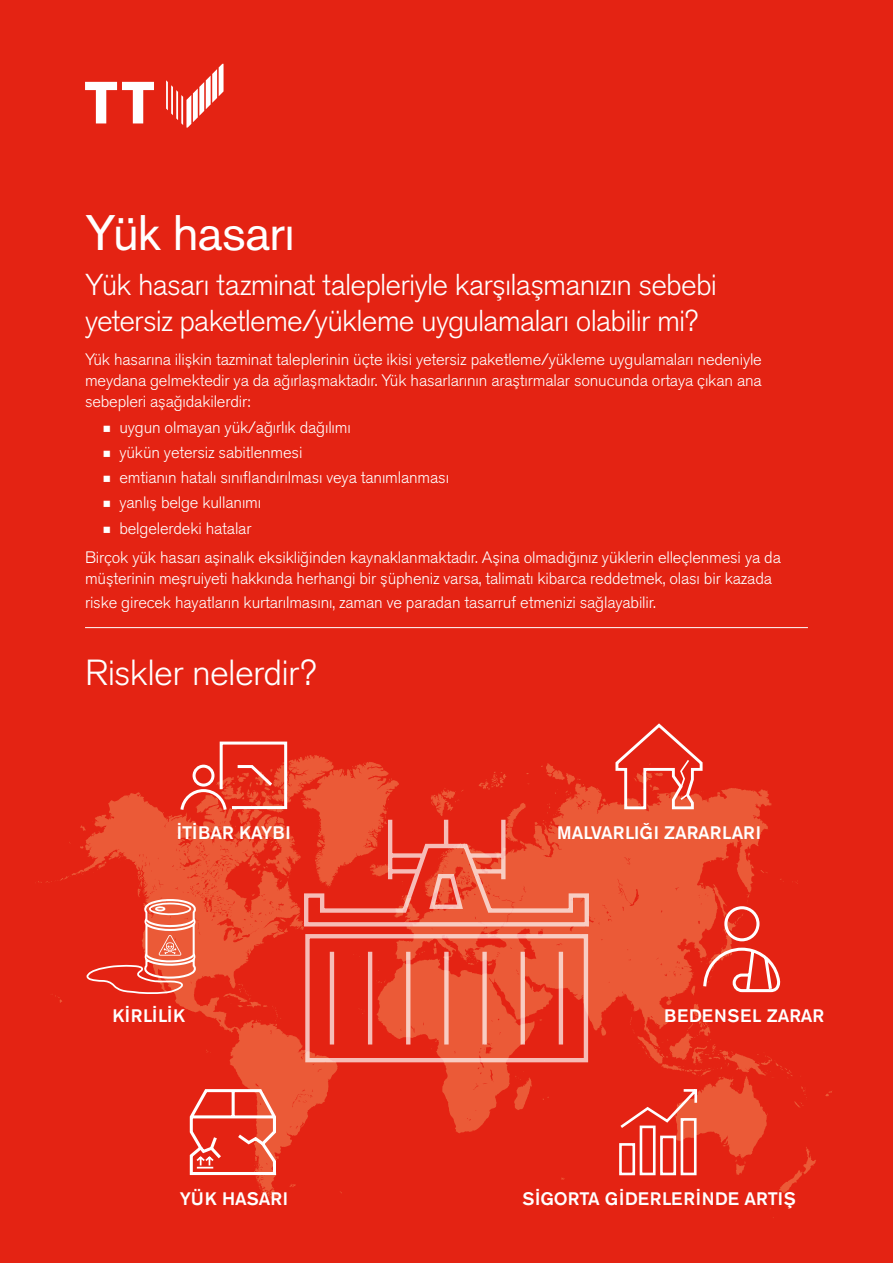
<style>
.page{position:relative;width:893px;height:1263px;background:#e42313}
.page>*{position:absolute;margin:0;border:0;box-sizing:border-box;transform-origin:0 0}
.t1{font:49.5px "Akzidenz Grotesk Pro";letter-spacing:-.015em;color:#fff}
.t2{font:300 36px "Akzidenz Grotesk Pro";letter-spacing:-.02em;color:#fff}
.t3{font:300 30px/36px "Akzidenz Grotesk Pro";letter-spacing:-.025em;color:#fff}
.t4{font:500 18px "Akzidenz Grotesk Pro";color:#fff}
.t5{font:500 18px "Akzidenz Grotesk Pro";letter-spacing:.04em;color:#fff}
.t6{font:300 16.5px/21px "Akzidenz Grotesk Pro";letter-spacing:-.01em;color:#fff}
.s1{font-size:28.5px}
</style>
<div class="page">
<svg style="left:38px;top:755px;width:794px;height:463px"></svg>
<svg style="left:139px;top:799px;width:569px;height:383px"></svg>
<svg style="left:615px;top:723px;width:88px;height:86px"></svg>
<svg style="left:85px;top:82px;width:69px;height:41px"></svg>
<svg style="left:166px;top:64px;width:58px;height:64px"></svg>
<hr style="left:85px;top:627px;width:723px;height:1px;background:#fff">
<svg style="left:190px;top:1089px;width:86px;height:86px"></svg>
<svg style="left:180px;top:741px;width:107px;height:69px"></svg>
<svg style="left:703px;top:906px;width:77px;height:86px"></svg>
<svg style="left:619px;top:1089px;width:78px;height:86px"></svg>
<svg style="left:304px;top:820px;width:285px;height:242px"></svg>
<svg style="left:87px;top:899px;width:109px;height:95px"></svg>
<h1 class="t1" style="left:85px;top:200px;width:211px">Yük hasarı</h1>
<h3 class="t3" style="left:85px;top:266px;width:634px">Yük hasarı tazminat talepleriyle karşılaşmanızın sebebi yetersiz paketleme/yükleme uygulamaları olabilir mi?</h3>
<p class="t6" style="left:85px;top:349px;width:678px;text-align:justify">Yük hasarına ilişkin tazminat taleplerinin üçte ikisi yetersiz paketleme/yükleme uygulamaları nedeniyle meydana gelmektedir ya da ağırlaşmaktadır. Yük hasarlarının araştırmalar sonucunda ortaya çıkan ana sebepleri aşağıdakilerdir:</p>
<p class="t6" style="left:102px;top:416px;width:250px"><span class="s1">•</span> uygun olmayan yük/ağırlık dağılımı</p>
<p class="t6" style="left:102px;top:442px;width:202px"><span class="s1">•</span> yükün yetersiz sabitlenmesi</p>
<p class="t6" style="left:102px;top:467px;width:349px"><span class="s1">•</span> emtianın hatalı sınıflandırılması veya tanımlanması</p>
<p class="t6" style="left:102px;top:492px;width:161px"><span class="s1">•</span> yanlış belge kullanımı</p>
<p class="t6" style="left:85px;top:513px;width:697px;line-height:29.5px;text-indent:17px"><span class="s1">•</span> belgelerdeki hatalar<br>Birçok yük hasarı aşinalık eksikliğinden kaynaklanmaktadır. Aşina olmadığınız yüklerin elleçlenmesi ya da</p>
<p class="t6" style="left:85px;top:566px;width:688px;line-height:24px">müşterinin meşruiyeti hakkında herhangi bir şüpheniz varsa, talimatı kibarca reddetmek, olası bir kazada riske girecek hayatların kurtarılmasını, zaman ve paradan tasarruf etmenizi sağlayabilir.</p>
<h2 class="t2" style="left:85px;top:649px;width:233px">Riskler nelerdir?</h2>
<p class="t4" style="left:177px;top:821px;width:116px">İTİBAR KAYBI</p>
<p class="t4" style="left:557px;top:821px;width:205px">MALVARLIĞI ZARARLARI</p>
<p class="t5" style="left:112px;top:1004px;width:74px">KİRLİLİK</p>
<p class="t5" style="left:664px;top:1004px;width:162px">BEDENSEL ZARAR</p>
<p class="t4" style="left:180px;top:1186px;width:110px">YÜK HASARI</p>
<p class="t4" style="left:522px;top:1186px;width:275px">SİGORTA GİDERLERİNDE ARTIŞ</p>
</div>
